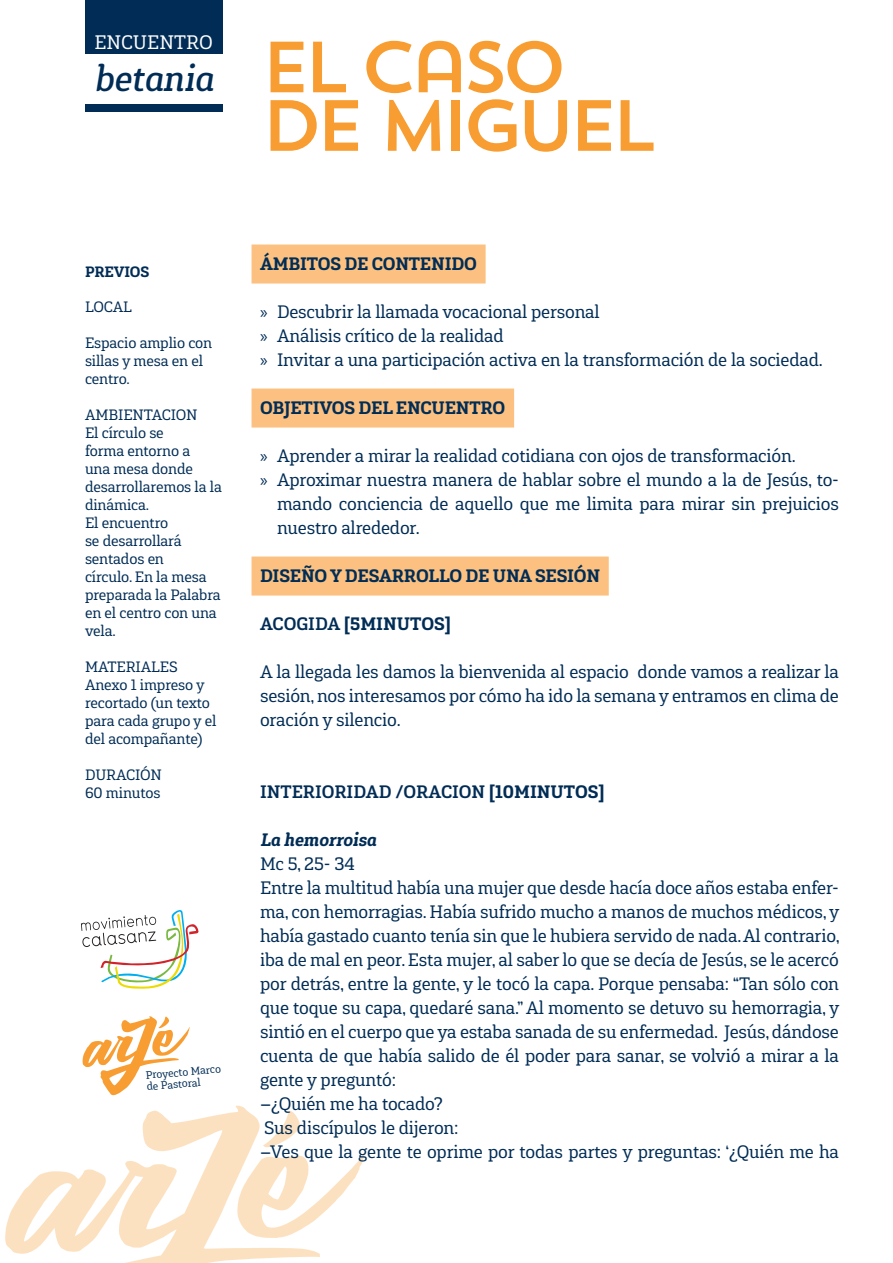
<style>
.page{position:relative;width:893px;height:1263px;background:#fff}
.page>*{position:absolute;margin:0;border:0;box-sizing:border-box;transform-origin:0 0}
.t1{font:72px "Trend Sans One";letter-spacing:-.13em;color:#f89d31}
.t2{font:italic 500 36px "Gaspo Slab";color:#002c55}
.t3{font:19.5px "Gaspo Slab";color:#fff}
.t4{font:18px/24px "Gaspo Slab";letter-spacing:-.01em;color:#002c55;text-align:justify}
.ladillo_especial{font:900 18px "Gaspo Slab";letter-spacing:-.01em;color:#002c55}
.ladillo{font:700 18px "Gaspo Slab";color:#002c55}
.ladillo-2{font:900 18px "Gaspo Slab";color:#002c55}
.ladillo2{font:italic 900 18px "Gaspo Slab";color:#002c55}
.nota_letaral{font:15px/18px "Gaspo Slab";letter-spacing:-.01em;color:#002c55}
.nota_lateral_negrita{font:900 15px "Gaspo Slab";letter-spacing:-.01em;color:#002c55}
.t5{font:10.8px "Gaspo Slab";color:#002c55}
.s1{font-family:"Myriad Pro"}
.s2{font-weight:700}
.s3{font-weight:900}
</style>
<div class="page">
<svg style="left:83px;top:1016px;width:107px;height:79px"></svg>
<svg style="left:5px;top:1105px;width:360px;height:158px"></svg>
<svg style="left:81px;top:910px;width:118px;height:79px"></svg>
<div style="left:252px;top:244px;width:234px;height:39px;background:#fcc180"></div>
<div style="left:252px;top:388px;width:262px;height:39px;background:#fcc180"></div>
<div style="left:252px;top:556px;width:357px;height:39px;background:#fcc180"></div>
<div style="left:85px;top:1px;width:137px;height:53px;background:#002c55"></div>
<div style="left:85px;top:104px;width:137px;height:8px;background:#002c55"></div>
<p class="t3" style="left:94px;top:30px;width:120px">ENCUENTRO</p>
<p class="t1" style="left:260px;top:21px;width:310px">EL CASO</p>
<p class="t1" style="left:260px;top:79px;width:399px">DE MIGUEL</p>
<p class="t2" style="left:94px;top:55px;width:121px">betania</p>
<p class="nota_lateral_negrita" style="left:85px;top:262px;width:66px">PREVIOS</p>
<p class="nota_letaral" style="left:85px;top:297px;width:49px">LOCAL</p>
<p class="nota_letaral" style="left:85px;top:333px;width:129px">Espacio amplio con sillas y mesa en el centro.</p>
<p class="nota_letaral" style="left:85px;top:405px;width:114px">AMBIENTACION</p>
<p class="nota_letaral" style="left:85px;top:423px;width:138px">El círculo se<br>forma entorno a<br>una mesa donde desarrollaremos la la dinámica.</p>
<p class="nota_letaral" style="left:85px;top:513px;width:137px">El encuentro<br>se desarrollará sentados en<br>círculo. En la mesa preparada la Palabra en el centro con una vela.</p>
<p class="nota_letaral" style="left:85px;top:657px;width:94px">MATERIALES</p>
<p class="nota_letaral" style="left:85px;top:675px;width:133px">Anexo 1 impreso y recortado (un texto para cada grupo y el del acompañante)</p>
<p class="nota_letaral" style="left:85px;top:765px;width:78px">DURACIÓN</p>
<p class="nota_letaral" style="left:85px;top:783px;width:77px">60 minutos</p>
<p class="t5" style="left:145px;top:1068px;width:77px;rotate:-5deg">Proyecto Marco</p>
<p class="t5" style="left:146px;top:1080px;width:56px;rotate:-5deg">de Pastoral</p>
<p class="ladillo_especial" style="left:260px;top:252px;width:218px">ÁMBITOS DE CONTENIDO</p>
<p class="t4" style="left:260px;top:300px;width:341px"><span class="s1">»</span> Descubrir la llamada vocacional personal</p>
<p class="t4" style="left:260px;top:324px;width:245px"><span class="s1">»</span> Análisis crítico de la realidad</p>
<p class="t4" style="left:260px;top:348px;width:564px"><span class="s1">»</span> Invitar a una participación activa en la transformación de la sociedad.</p>
<p class="ladillo_especial" style="left:260px;top:396px;width:247px">OBJETIVOS DEL ENCUENTRO</p>
<p class="t4" style="left:260px;top:444px;width:537px"><span class="s1">»</span> Aprender a mirar la realidad cotidiana con ojos de transformación.</p>
<p class="t4" style="left:277px;top:468px;width:563px;text-indent:-17px"><span class="s1">»</span> Aproximar nuestra manera de hablar sobre el mundo a la de Jesús, to&shy;mando conciencia de aquello que me limita para mirar sin prejuicios nuestro alrededor.</p>
<p class="ladillo_especial" style="left:260px;top:564px;width:342px">DISEÑO Y DESARROLLO DE UNA SESIÓN</p>
<p class="ladillo-2" style="left:260px;top:612px;width:193px"><span class="s2">ACOGIDA</span> [5MINUTOS]</p>
<p class="t4" style="left:260px;top:660px;width:580px">A la llegada les damos la bienvenida al espacio donde vamos a realizar la sesión, nos interesamos por cómo ha ido la semana y entramos en clima de oración y silencio.</p>
<p class="ladillo" style="left:260px;top:780px;width:346px">INTERIORIDAD /ORACION <span class="s3">[10MINUTOS]</span></p>
<p class="ladillo2" style="left:260px;top:828px;width:118px">La hemorroisa</p>
<p class="t4" style="left:260px;top:852px;width:96px">Mc 5, 25- 34</p>
<p class="t4" style="left:260px;top:876px;width:581px">Entre la multitud había una mujer que desde hacía doce años estaba enfer&shy;ma, con hemorragias. Había sufrido mucho a manos de muchos médicos, y había gastado cuanto tenía sin que le hubiera servido de nada. Al contrario, iba de mal en peor. Esta mujer, al saber lo que se decía de Jesús, se le acercó por detrás, entre la gente, y le tocó la capa. Porque pensaba: “Tan sólo con que toque su capa, quedaré sana.” Al momento se detuvo su hemorragia, y sintió en el cuerpo que ya estaba sanada de su enfermedad. Jesús, dándose cuenta de que había salido de él poder para sanar, se volvió a mirar a la gente y preguntó:</p>
<p class="t4" style="left:260px;top:1092px;width:184px">–¿Quién me ha tocado?</p>
<p class="t4" style="left:264px;top:1116px;width:196px">Sus discípulos le dijeron:</p>
<p class="t4" style="left:260px;top:1140px;width:580px">–Ves que la gente te oprime por todas partes y preguntas: ‘¿Quién me ha</p>
</div>
